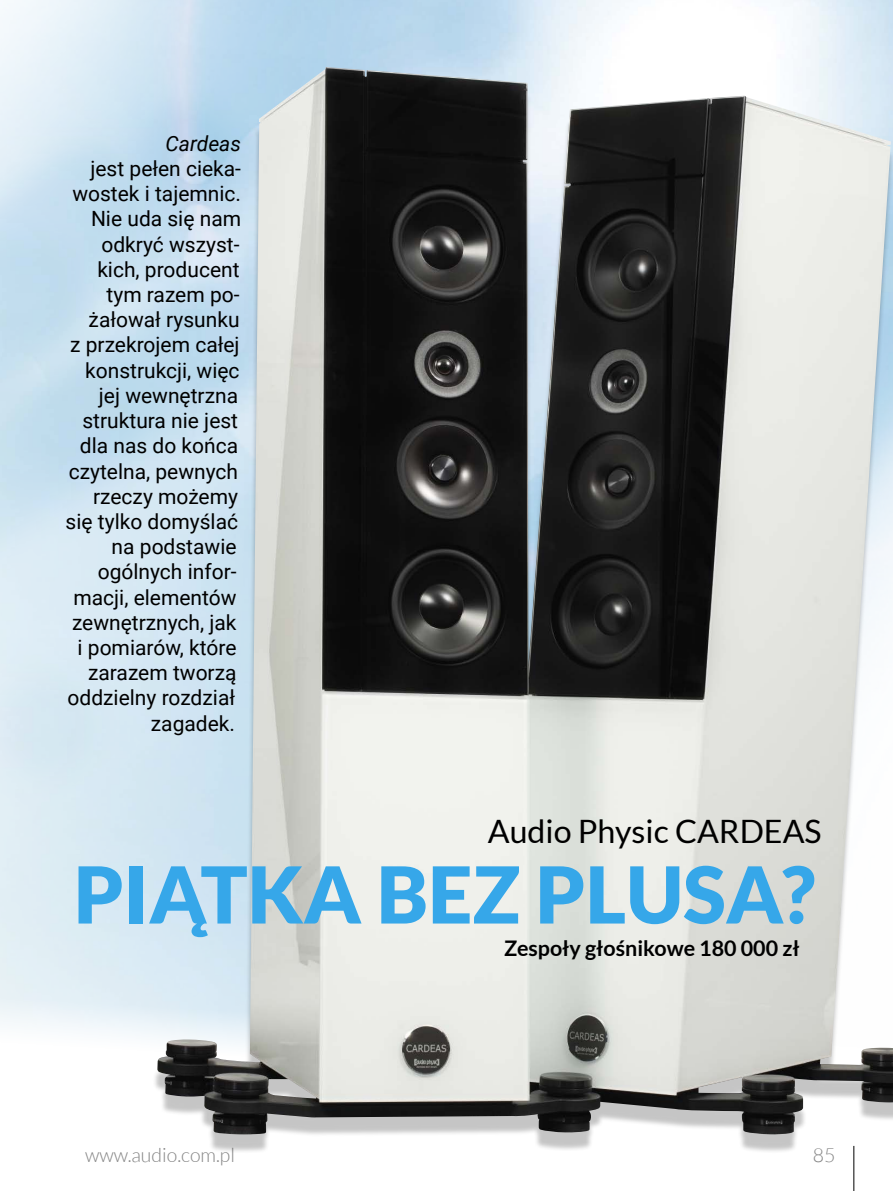
<style>
.page{position:relative;width:893px;height:1191px;background:#fff}
.page>*{position:absolute;margin:0;border:0;box-sizing:border-box;transform-origin:0 0}
.t1{font:900 78.45px "Lato";color:#36a7e9}
.t2{font:32.25px "Lato";color:#000}
.t3{font:700 21.45px "Lato";color:#000}
.t4{font:21px/25.2px "Roboto";color:#000;text-align:right}
.t5{font:italic 21px "Roboto";color:#000}
.t6{font:300 19.5px "Lato";color:#858585}
</style>
<div class="page">
<img style="left:0;top:0;width:893px;height:1191px">
<div style="left:152px;top:78px;width:741px;height:1075px;background:#000;opacity:.23"></div>
<img style="left:157px;top:67px;width:646px;height:1067px">
<p class="t5" style="left:165px;top:129px;width:77px">Cardeas</p>
<p class="t4" style="left:66px;top:155px;width:177px">jest pełen cieka&shy;wostek i tajemnic.<br>Nie uda się nam odkryć wszyst&shy;kich, producent tym razem po&shy;żałował rysunku<br>z przekrojem całej konstrukcji, więc jej wewnętrzna struktura nie jest dla nas do końca czytelna, pewnych rzeczy możemy się tylko domyślać na podstawie ogólnych infor&shy;macji, elementów zewnętrznych, jak<br>i pomiarów, które zarazem tworzą oddzielny rozdział zagadek.</p>
<h2 class="t2" style="left:488px;top:813px;width:335px">Audio Physic CARDEAS</h2>
<h1 class="t1" style="left:74px;top:849px;width:743px">PIĄTKA BEZ PLUSA?</h1>
<p class="t3" style="left:504px;top:935px;width:297px">Zespoły głośnikowe 180 000 zł</p>
<p class="t6" style="left:85px;top:1144px;width:151px">www.audio.com.pl</p>
<p class="t6" style="left:813px;top:1144px;width:24px">85</p>
</div>
